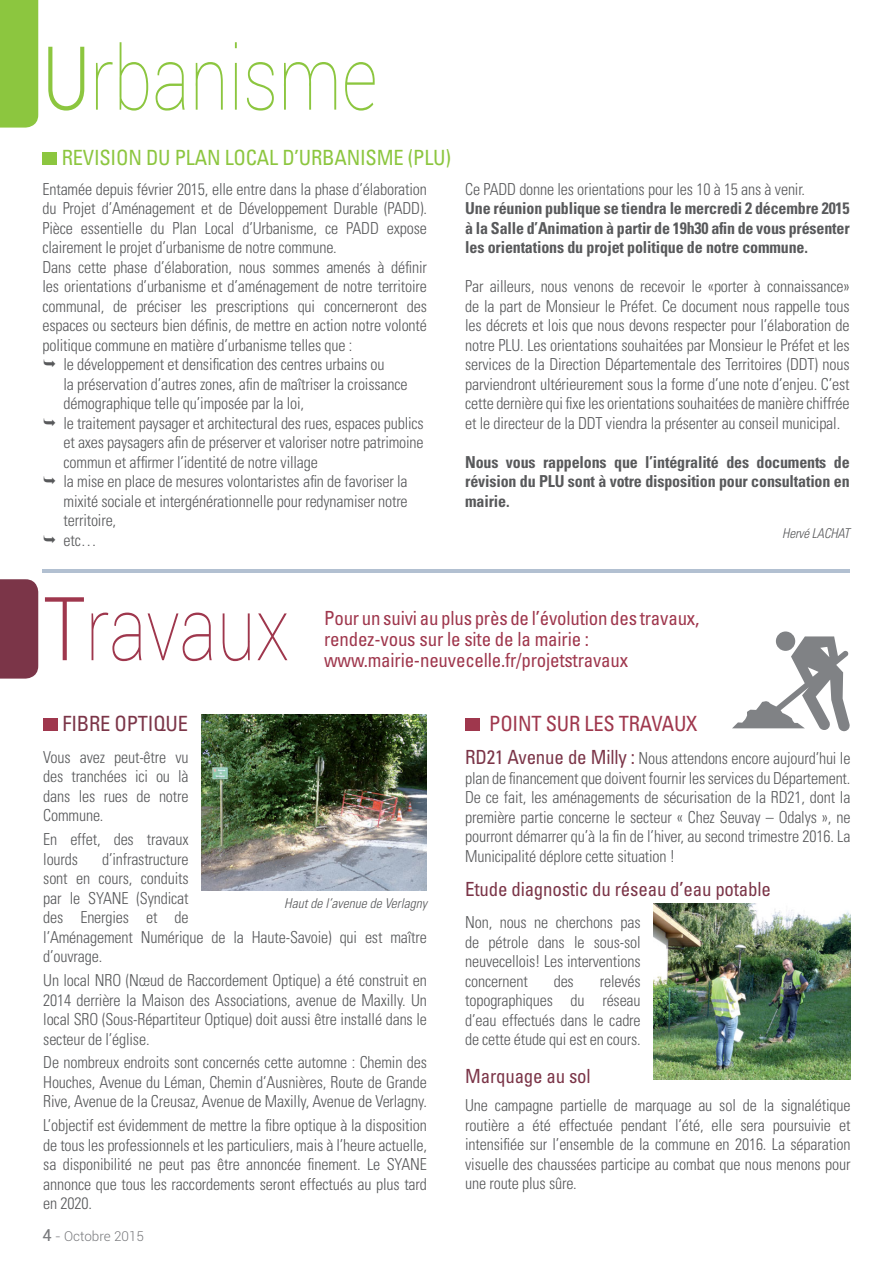
<style>
.page{position:relative;width:893px;height:1263px;background:#fff}
.page>*{position:absolute;margin:0;border:0;box-sizing:border-box;transform-origin:0 0}
.t1{font:100 88.5px "Roboto";color:#8cc63f;scale:.8 1}
.t2{font:100 88.5px "Roboto";color:#9f374d;scale:.8 1}
.t3{font:condensed 21px "Univers LT Std";letter-spacing:-.01em;color:#8cc63f}
.t4{font:condensed 21px "Univers LT Std";letter-spacing:-.01em;color:#9f374d}
.t5{font:condensed 21px "Univers LT Std";letter-spacing:-.01em;color:#7b3548}
.t6{font:condensed 19.5px/21px "Univers LT Std";letter-spacing:-.01em;color:#9f374d}
.t7{font:condensed 19.5px "Univers LT Std";letter-spacing:-.01em;color:#7b3548}
.t8{font:300 condensed 16.5px/19.5px "Univers LT Std";letter-spacing:-.01em;color:#58595b;text-align:justify}
.t9{font:700 condensed 16.5px/19.5px "Univers LT Std";letter-spacing:-.01em;color:#58595b;text-align:justify}
.t10{font:italic 300 condensed 13.5px "Univers LT Std";color:#58595b}
.t11{font:300 13.5px "Roboto";color:#77787b}
.s1{font-weight:300}
.s2{font-weight:400;font-size:16.5px}
.s3{font-weight:400;font-size:19.5px;color:#7b3548}
</style>
<div class="page">
<div style="left:43px;top:153px;width:14px;height:12px;background:#8cc63f"></div>
<div style="left:0;top:0;width:38px;height:128px;background:#8cc63f"></div>
<div style="left:43px;top:718px;width:15px;height:13px;background:#9f374d"></div>
<div style="left:465px;top:718px;width:15px;height:13px;background:#9f374d"></div>
<img style="left:201px;top:714px;width:226px;height:176px">
<img style="left:653px;top:903px;width:197px;height:176px">
<div style="left:0;top:579px;width:38px;height:100px;background:#7b3548"></div>
<hr style="left:43px;top:569px;width:807px;height:4px;background:#b2c0d1">
<div style="left:776px;top:631px;width:19px;height:20px;background:#808285;border-radius:50%"></div>
<svg style="left:732px;top:636px;width:118px;height:95px"></svg>
<h1 class="t1" style="left:43px;top:28px;width:420px"><span class="s1">U</span>rbanisme</h1>
<p class="t3" style="left:62px;top:149px;width:391px">REVISION DU PLAN LOCAL D’URBANISME (PLU)</p>
<p class="t8" style="left:43px;top:180px;width:386px">Entamée depuis février 2015, elle entre dans la phase d’élaboration</p>
<p class="t8" style="left:43px;top:200px;width:386px">du Projet d’Aménagement et de Développement Durable (PADD).</p>
<p class="t8" style="left:43px;top:219px;width:386px">Pièce essentielle du Plan Local d’Urbanisme, ce PADD expose</p>
<p class="t8" style="left:43px;top:239px;width:296px">clairement le projet d’urbanisme de notre commune.</p>
<p class="t8" style="left:43px;top:258px;width:386px">Dans cette phase d’élaboration, nous sommes amenés à définir</p>
<p class="t8" style="left:43px;top:278px;width:386px">les orientations d’urbanisme et d’aménagement de notre territoire</p>
<p class="t8" style="left:43px;top:297px;width:386px">communal, de préciser les prescriptions qui concerneront des</p>
<p class="t8" style="left:43px;top:317px;width:386px">espaces ou secteurs bien définis, de mettre en action notre volonté</p>
<p class="t8" style="left:43px;top:336px;width:311px">politique commune en matière d’urbanisme telles que :</p>
<p class="t8" style="left:64px;top:356px;width:323px">le développement et densification des centres urbains ou</p>
<p class="t8" style="left:64px;top:375px;width:346px">la préservation d’autres zones, afin de maîtriser la croissance</p>
<p class="t8" style="left:64px;top:395px;width:242px">démographique telle qu’imposée par la loi,</p>
<p class="t8" style="left:64px;top:414px;width:362px">le traitement paysager et architectural des rues, espaces publics</p>
<p class="t8" style="left:64px;top:434px;width:361px">et axes paysagers afin de préserver et valoriser notre patrimoine</p>
<p class="t8" style="left:64px;top:453px;width:256px">commun et affirmer l’identité de notre village</p>
<p class="t8" style="left:64px;top:473px;width:346px">la mise en place de mesures volontaristes afin de favoriser la</p>
<p class="t8" style="left:64px;top:492px;width:346px">mixité sociale et intergénérationnelle pour redynamiser notre</p>
<p class="t8" style="left:64px;top:512px;width:54px">territoire,</p>
<p class="t8" style="left:64px;top:531px;width:35px">etc…</p>
<p class="t8" style="left:465px;top:180px;width:341px">Ce PADD donne les orientations pour les 10 à 15 ans à venir.</p>
<p class="t9" style="left:465px;top:200px;width:386px">Une réunion publique se tiendra le mercredi 2 décembre 2015 à la Salle d’Animation à partir de 19h30 afin de vous présenter les orientations du projet politique de notre commune.</p>
<p class="t8" style="left:465px;top:278px;width:386px">Par ailleurs, nous venons de recevoir le «porter à connaissance» de la part de Monsieur le Préfet. Ce document nous rappelle tous les décrets et lois que nous devons respecter pour l’élaboration de notre PLU. Les orientations souhaitées par Monsieur le Préfet et les services de la Direction Départementale des Territoires (DDT) nous parviendront ultérieurement sous la forme d’une note d’enjeu. C’est cette dernière qui fixe les orientations souhaitées de manière chiffrée et le directeur de la DDT viendra la présenter au conseil municipal.</p>
<p class="t9" style="left:465px;top:453px;width:386px">Nous vous rappelons que l’intégralité des documents de révision du PLU sont à votre disposition pour consultation en mairie.</p>
<p class="t10" style="left:782px;top:528px;width:69px">Hervé LACHAT</p>
<h1 class="t2" style="left:43px;top:578px;width:309px"><span class="s1">T</span>ravaux</h1>
<p class="t6" style="left:324px;top:609px;width:377px">Pour un suivi au plus près de l’évolution des travaux, rendez-vous sur le site de la mairie : www.mairie-neuvecelle.fr/projetstravaux</p>
<p class="t5" style="left:63px;top:714px;width:127px">FIBRE OPTIQUE</p>
<p class="t8" style="left:43px;top:748px;width:147px">Vous avez peut-être vu des tranchées ici ou là dans les rues de notre Commune.</p>
<p class="t8" style="left:43px;top:830px;width:147px">En effet, des travaux lourds</p>
<p class="t8" style="left:43px;top:850px;width:385px;text-align:left;text-indent:59px">d’infrastructure<br>sont en cours, conduits<br>par le SYANE (Syndicat<br>des Energies et de<br>l’Aménagement Numérique de la Haute-Savoie) qui est maître d’ouvrage.</p>
<p class="t8" style="left:43px;top:971px;width:385px">Un local NRO (Nœud de Raccordement Optique) a été construit en 2014 derrière la Maison des Associations, avenue de Maxilly. Un local SRO (Sous-Répartiteur Optique) doit aussi être installé dans le secteur de l’église.</p>
<p class="t8" style="left:43px;top:1053px;width:385px">De nombreux endroits sont concernés cette automne : Chemin des Houches, Avenue du Léman, Chemin d’Ausnières, Route de Grande Rive, Avenue de la Creusaz, Avenue de Maxilly, Avenue de Verlagny.</p>
<p class="t8" style="left:43px;top:1116px;width:385px">L’objectif est évidemment de mettre la fibre optique à la disposition de tous les professionnels et les particuliers, mais à l’heure actuelle, sa disponibilité ne peut pas être annoncée finement. Le SYANE annonce que tous les raccordements seront effectués au plus tard en 2020.</p>
<p class="t10" style="left:284px;top:897px;width:144px">Haut de l’avenue de Verlagny</p>
<p class="t11" style="left:43px;top:1229px;width:103px"><span class="s2">4</span> - Octobre 2015</p>
<p class="t4" style="left:489px;top:714px;width:210px">POINT SUR LES TRAVAUX</p>
<p class="t8" style="left:465px;top:750px;width:387px"><span class="s3">RD21 Avenue de Milly :</span> Nous attendons encore aujourd’hui le plan de financement que doivent fournir les services du Département.<br>De ce fait, les aménagements de sécurisation de la RD21, dont la première partie concerne le secteur « Chez Seuvay – Odalys », ne pourront démarrer qu’à la fin de l’hiver, au second trimestre 2016. La Municipalité déplore cette situation !</p>
<p class="t7" style="left:465px;top:881px;width:307px">Etude diagnostic du réseau d’eau potable</p>
<p class="t8" style="left:465px;top:913px;width:177px">Non, nous ne cherchons pas de pétrole dans le sous-sol neuvecellois! Les interventions concernent</p>
<p class="t8" style="left:465px;top:972px;width:177px;text-indent:135px">relevés topographiques du réseau d’eau effectués dans le cadre de cette étude qui est en cours.</p>
<p class="t7" style="left:465px;top:1068px;width:127px">Marquage au sol</p>
<p class="t8" style="left:465px;top:1096px;width:387px">Une campagne partielle de marquage au sol de la signalétique routière a été effectuée pendant l’été, elle sera poursuivie et intensifiée sur l’ensemble de la commune en 2016. La séparation visuelle des chaussées participe au combat que nous menons pour une route plus sûre.</p>
<p class="t8" style="left:554px;top:972px;width:22px">des</p>
</div>
